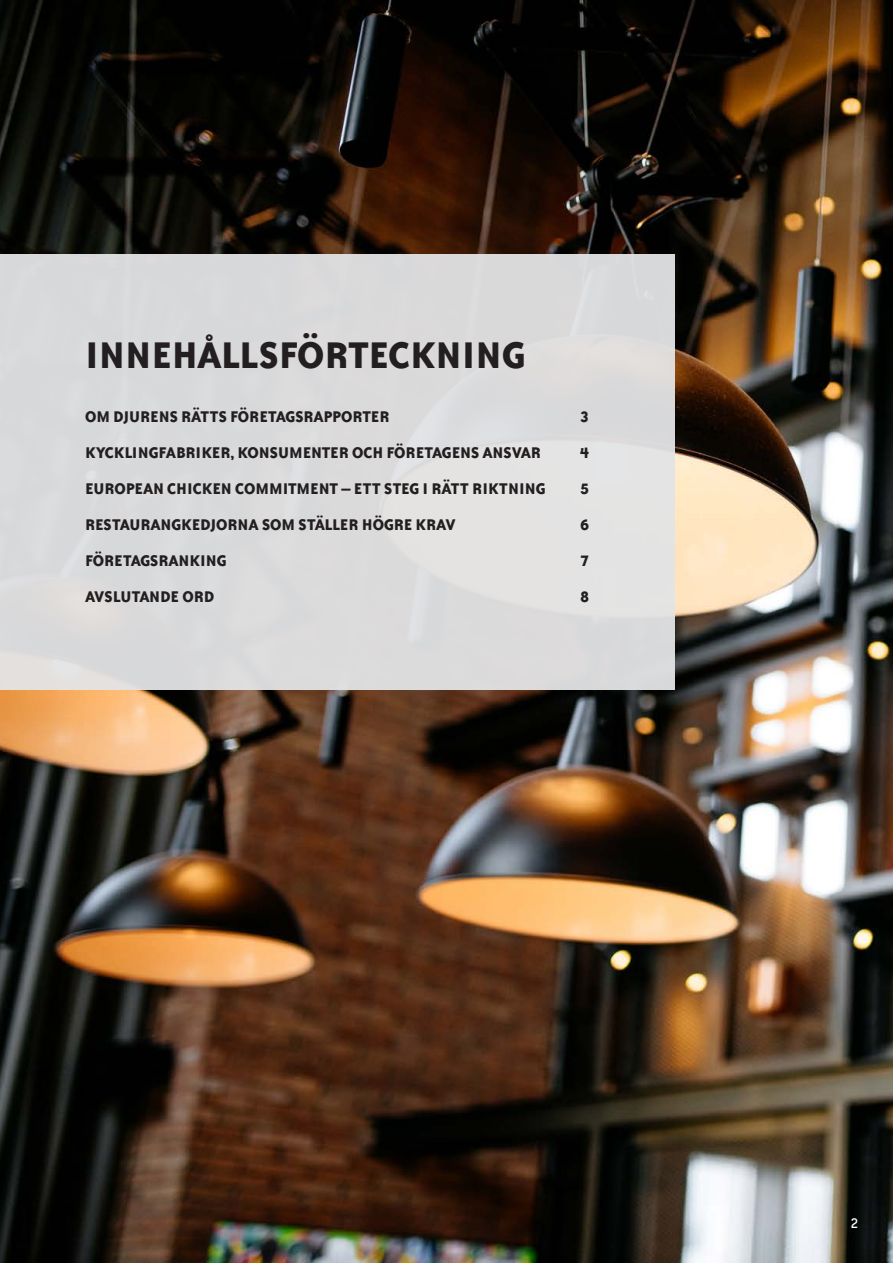
<style>
.page{position:relative;width:893px;height:1263px;background:#fff}
.page>*{position:absolute;margin:0;border:0;box-sizing:border-box;transform-origin:0 0}
.t1{font:700 43.05px "ITC Bailey Sans Com";color:#231f20}
.t2{font:700 18px/36px "ITC Bailey Sans Com";color:#231f20}
.t3{font:16.5px "ITC Bailey Sans Com";color:#fff}
</style>
<div class="page">
<img style="left:0;top:0;width:893px;height:1263px">
<div style="left:0;top:254px;width:674px;height:435px;background:#dadadb"></div>
<p class="t1" style="left:85px;top:330px;width:442px">INNEHÅLLSFÖRTECKNING</p>
<p class="t2" style="left:85px;top:398px;width:306px">OM DJURENS RÄTTS FÖRETAGSRAPPORTER</p>
<p class="t2" style="left:85px;top:434px;width:462px">KYCKLINGFABRIKER, KONSUMENTER OCH FÖRETAGENS ANSVAR<br>EUROPEAN CHICKEN COMMITMENT – ETT STEG I RÄTT RIKTNING</p>
<p class="t2" style="left:85px;top:506px;width:372px">RESTAURANGKEDJORNA SOM STÄLLER HÖGRE KRAV</p>
<p class="t2" style="left:85px;top:542px;width:143px">FÖRETAGSRANKING</p>
<p class="t2" style="left:85px;top:578px;width:131px">AVSLUTANDE ORD</p>
<p class="t2" style="left:580px;top:398px;width:11px">3</p>
<p class="t2" style="left:580px;top:434px;width:11px">4</p>
<p class="t2" style="left:580px;top:470px;width:11px">5</p>
<p class="t2" style="left:580px;top:506px;width:11px">6</p>
<p class="t2" style="left:580px;top:542px;width:11px">7</p>
<p class="t2" style="left:580px;top:578px;width:11px">8</p>
<p class="t3" style="left:851px;top:1213px;width:9px">2</p>
</div>
